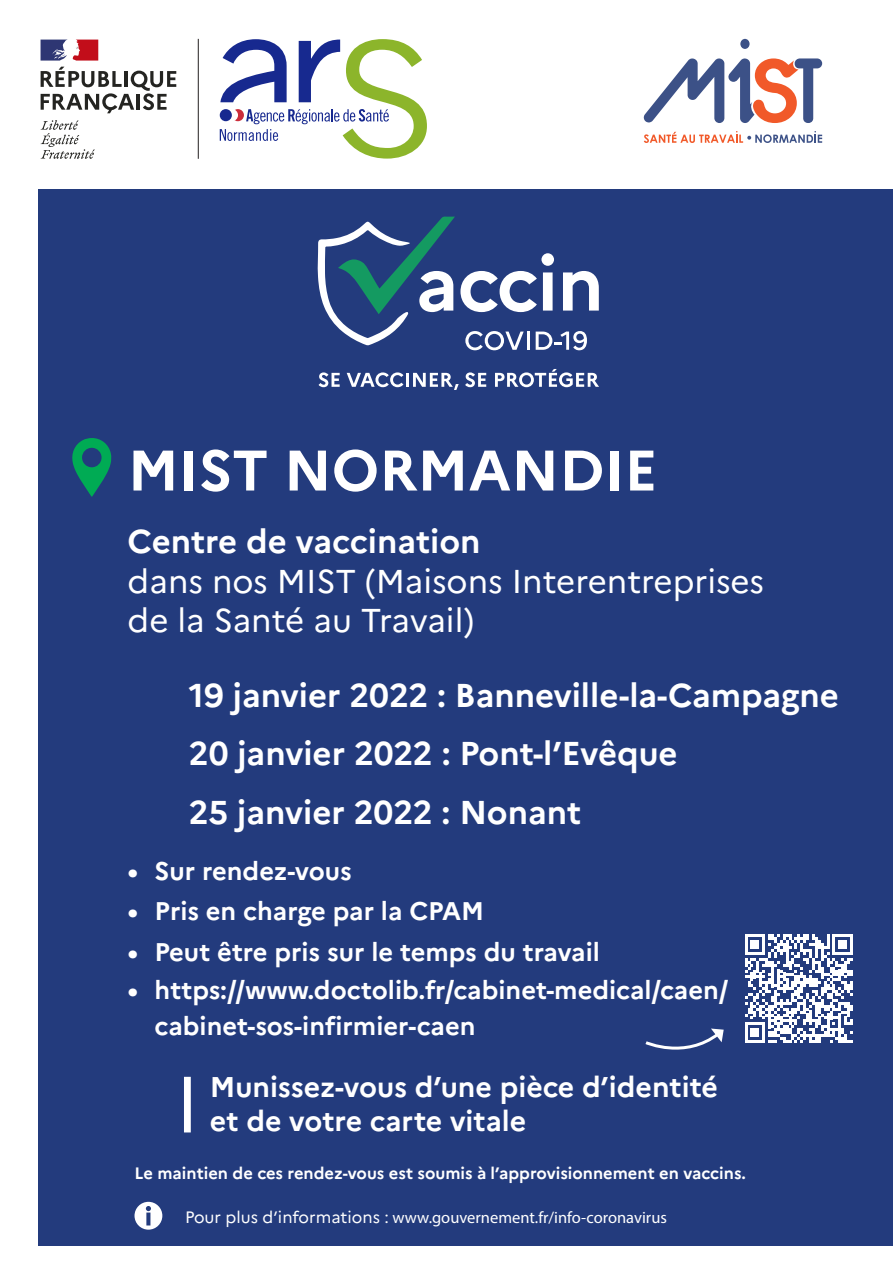
<style>
.page{position:relative;width:893px;height:1263px;background:#fff}
.page>*{position:absolute;margin:0;border:0;box-sizing:border-box;transform-origin:0 0}
.t1{font:700 57px "Marianne";color:#fff}
.t2{font:700 33px "Marianne";color:#fff}
.t3{font:33px "Marianne";color:#fff}
.t4{font:700 28.5px "Marianne";color:#fff}
.t5{font:700 25.5px/36px "Marianne";color:#fff}
.t6{font:700 16.5px "Marianne";color:#fff}
.t7{font:16.5px "Myriad Pro";color:#fff}
.s1{font-family:"Marianne"}
</style>
<div class="page">
<div style="left:38px;top:189px;width:855px;height:1057px;background:#233b7d"></div>
<div style="left:740px;top:39px;width:10px;height:10px;background:#3c5187;border-radius:50%"></div>
<svg style="left:643px;top:58px;width:179px;height:65px"></svg>
<svg style="left:644px;top:131px;width:178px;height:12px"></svg>
<svg style="left:319px;top:372px;width:21px;height:15px"></svg>
<svg style="left:347px;top:372px;width:56px;height:15px"></svg>
<hr style="left:406px;top:373px;width:3px;height:14px;background:#fff">
<svg style="left:413px;top:373px;width:46px;height:17px"></svg>
<svg style="left:465px;top:372px;width:21px;height:15px"></svg>
<svg style="left:495px;top:369px;width:104px;height:18px"></svg>
<svg style="left:317px;top:217px;width:282px;height:133px"></svg>
<svg style="left:135px;top:1202px;width:27px;height:28px"></svg>
<svg style="left:72px;top:438px;width:40px;height:59px"></svg>
<svg style="left:745px;top:934px;width:108px;height:109px"></svg>
<div style="left:184px;top:1077px;width:7px;height:55px;background:#fff"></div>
<svg style="left:645px;top:1028px;width:79px;height:22px"></svg>
<svg style="left:41px;top:67px;width:135px;height:46px"></svg>
<svg style="left:41px;top:120px;width:54px;height:39px"></svg>
<svg style="left:41px;top:40px;width:57px;height:21px"></svg>
<hr style="left:198px;top:39px;width:1px;height:120px;background:#231f20">
<svg style="left:220px;top:39px;width:207px;height:120px"></svg>
<p class="t1" style="left:128px;top:435px;width:531px">MIST NORMANDIE</p>
<p class="t2" style="left:128px;top:521px;width:354px">Centre de vaccination</p>
<p class="t3" style="left:128px;top:561px;width:638px">dans nos MIST (Maisons Interentreprises</p>
<p class="t3" style="left:128px;top:600px;width:348px">de la Santé au Travail)</p>
<p class="t2" style="left:189px;top:675px;width:652px">19 janvier 2022 : Banneville-la-Campagne</p>
<p class="t2" style="left:189px;top:733px;width:490px">20 janvier 2022 : Pont-l’Evêque</p>
<p class="t2" style="left:189px;top:792px;width:394px">25 janvier 2022 : Nonant</p>
<p class="t5" style="left:128px;top:853px;width:226px">• Sur rendez-vous</p>
<p class="t5" style="left:128px;top:892px;width:358px">• Pris en charge par la CPAM</p>
<p class="t5" style="left:128px;top:933px;width:474px">• Peut être pris sur le temps du travail</p>
<p class="t5" style="left:155px;top:972px;width:575px;text-indent:-27px">• https://www.doctolib.fr/cabinet-medical/caen/ cabinet-sos-infirmier-caen</p>
<p class="t4" style="left:210px;top:1069px;width:510px">Munissez-vous d’une pièce d’identité</p>
<p class="t4" style="left:210px;top:1104px;width:318px">et de votre carte vitale</p>
<p class="t6" style="left:134px;top:1163px;width:613px">Le maintien de ces rendez-vous est soumis à l’approvisionnement en vaccins.</p>
<p class="t7" style="left:185px;top:1207px;width:483px"><span class="s1">Pour plus d’informations :</span> www.gouvernement.fr/info-coronavirus</p>
</div>
